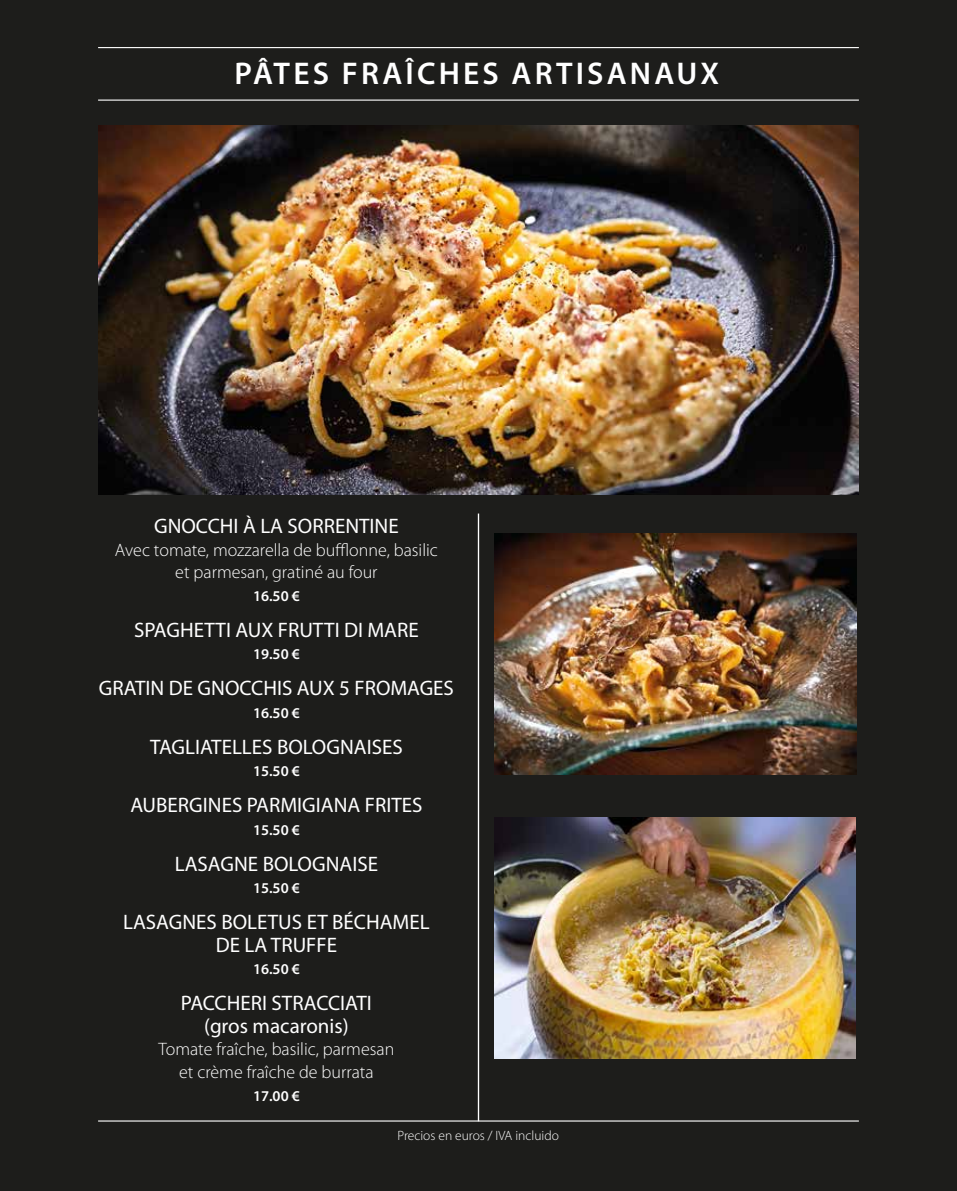
<style>
.page{position:relative;width:957px;height:1191px;background:#1d1d1b}
.page>*{position:absolute;margin:0;border:0;box-sizing:border-box;transform-origin:0 0}
.t1{font:600 31.5px "Myriad Pro";letter-spacing:.1em;color:#fff}
.t2{font:21px/22.5px "Myriad Pro";color:#fff;text-align:center}
.t3{font:300 18px/22.5px "Myriad Pro";color:#fff;text-align:center}
.t4{font:600 15px "Myriad Pro";color:#fff}
.t5{font:300 13.5px "Myriad Pro";color:#fff}
</style>
<div class="page">
<hr style="left:99px;top:100px;width:759px;height:1px;background:#fff">
<hr style="left:99px;top:1120px;width:759px;height:1px;background:#fff">
<hr style="left:99px;top:47px;width:759px;height:1px;background:#fff">
<hr style="left:478px;top:514px;width:1px;height:606px;background:#fff">
<img style="left:495px;top:533px;width:361px;height:241px">
<img style="left:495px;top:817px;width:361px;height:241px">
<img style="left:99px;top:125px;width:759px;height:369px">
<h1 class="t1" style="left:234px;top:54px;width:486px">PÂTES FRAÎCHES ARTISANAUX</h1>
<p class="t2" style="left:154px;top:515px;width:246px">GNOCCHI À LA SORRENTINE</p>
<p class="t3" style="left:115px;top:539px;width:324px">Avec tomate, mozzarella de bufflonne, basilic et parmesan, gratiné au four</p>
<p class="t4" style="left:253px;top:586px;width:48px">16.50 €</p>
<p class="t2" style="left:134px;top:619px;width:286px">SPAGHETTI AUX FRUTTI DI MARE</p>
<p class="t4" style="left:253px;top:645px;width:48px">19.50 €</p>
<p class="t2" style="left:99px;top:677px;width:356px">GRATIN DE GNOCCHIS AUX 5 FROMAGES</p>
<p class="t4" style="left:253px;top:703px;width:48px">16.50 €</p>
<p class="t2" style="left:150px;top:736px;width:254px">TAGLIATELLES BOLOGNAISES</p>
<p class="t4" style="left:253px;top:762px;width:48px">15.50 €</p>
<p class="t2" style="left:130px;top:794px;width:294px">AUBERGINES PARMIGIANA FRITES</p>
<p class="t4" style="left:253px;top:820px;width:48px">15.50 €</p>
<p class="t2" style="left:175px;top:853px;width:205px">LASAGNE BOLOGNAISE</p>
<p class="t4" style="left:253px;top:879px;width:48px">15.50 €</p>
<p class="t2" style="left:123px;top:911px;width:308px">LASAGNES BOLETUS ET BÉCHAMEL<br>DE LA TRUFFE</p>
<p class="t4" style="left:253px;top:960px;width:48px">16.50 €</p>
<p class="t2" style="left:181px;top:992px;width:193px">PACCHERI STRACCIATI (gros macaronis)</p>
<p class="t3" style="left:159px;top:1038px;width:237px">Tomate fraîche, basilic, parmesan et crème fraîche de burrata</p>
<p class="t4" style="left:253px;top:1086px;width:48px">17.00 €</p>
<p class="t5" style="left:397px;top:1128px;width:163px">Precios en euros / IVA incluido</p>
</div>
